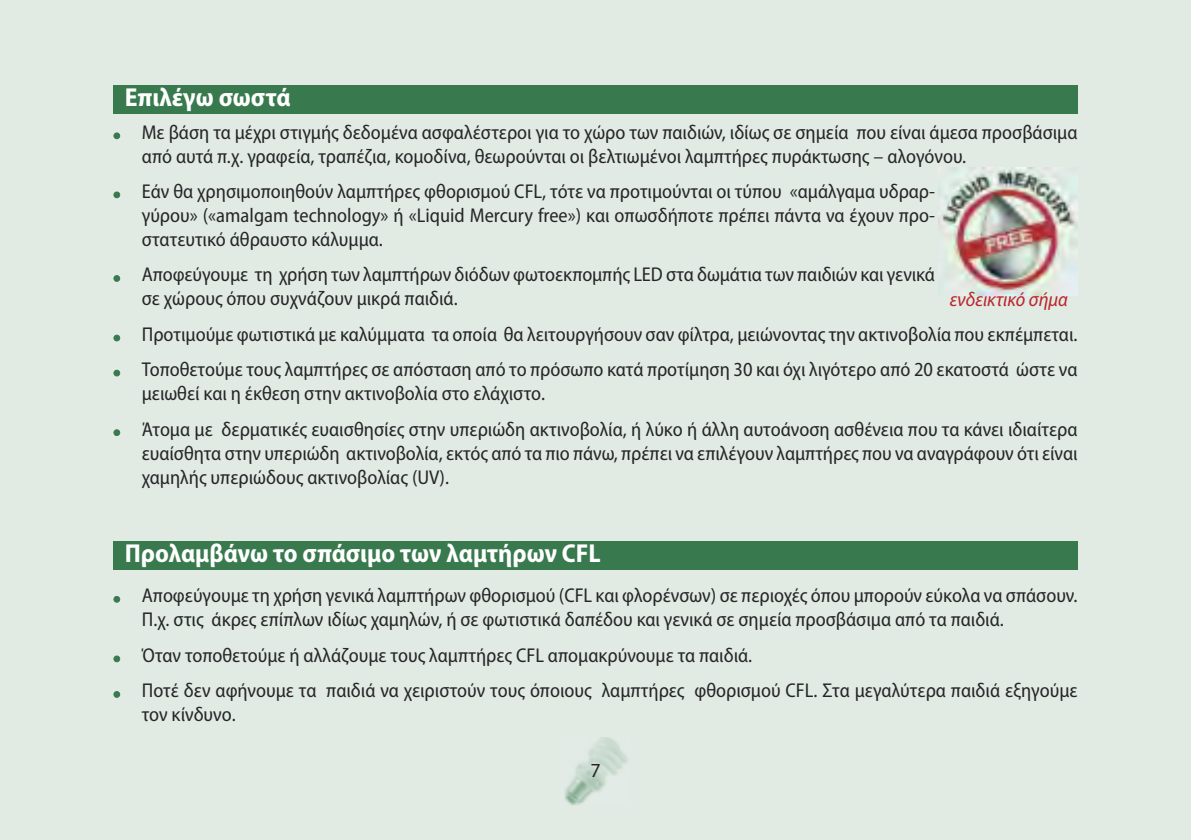
<style>
.page{position:relative;width:1191px;height:840px;background:#fff}
.page>*{position:absolute;margin:0;border:0;box-sizing:border-box;transform-origin:0 0}
.t1{font:700 semi-condensed 26px "Myriad Pro";color:#fff}
.t2{font:semi-condensed 20px/24px "Myriad Pro";color:#272627}
.t3{font:italic semi-condensed 20px "Myriad Pro";color:#bb262c}
.t4{font:20px "Myriad Pro";color:#272627}
.s1{color:#387a4e}
</style>
<div class="page">
<div style="left:0;top:0;width:1191px;height:839px;background:#e1ebe4"></div>
<img style="left:561px;top:737px;width:68px;height:68px">
<div style="left:113px;top:85px;width:964px;height:28px;background:#387a4e"></div>
<div style="left:113px;top:541px;width:964px;height:28px;background:#387a4e"></div>
<h1 class="t1" style="left:125px;top:87px;width:167px">Επιλέγω σωστά</h1>
<p class="t2" style="left:142px;top:121px;width:937px;text-indent:-28px"><span class="s1">●</span> Με βάση τα μέχρι στιγμής δεδομένα ασφαλέστεροι για το χώρο των παιδιών, ιδίως σε σημεία που είναι άμεσα προσβάσιμα από αυτά π.χ. γραφεία, τραπέζια, κομοδίνα, θεωρούνται οι βελτιωμένοι λαμπτήρες πυράκτωσης – αλογόνου.</p>
<p class="t2" style="left:142px;top:181px;width:795px;text-align:justify;text-indent:-28px"><span class="s1">●</span> Εάν θα χρησιμοποιηθούν λαμπτήρες φθορισμού CFL, τότε να προτιμούνται οι τύπου «αμάλγαμα υδραρ&shy;γύρου» («amalgam technology» ή «Liquid Mercury free») και οπωσδήποτε πρέπει πάντα να έχουν προ&shy;στατευτικό άθραυστο κάλυμμα.</p>
<p class="t2" style="left:142px;top:264px;width:794px;text-indent:-28px"><span class="s1">●</span> Αποφεύγουμε τη χρήση των λαμπτήρων διόδων φωτοεκπομπής LED στα δωμάτια των παιδιών και γενικά σε χώρους όπου συχνάζουν μικρά παιδιά.</p>
<p class="t2" style="left:114px;top:323px;width:965px"><span class="s1">●</span> Προτιμούμε φωτιστικά με καλύμματα τα οποία θα λειτουργήσουν σαν φίλτρα, μειώνοντας την ακτινοβολία που εκπέμπεται.</p>
<p class="t2" style="left:142px;top:359px;width:937px;text-indent:-28px"><span class="s1">●</span> Τοποθετούμε τους λαμπτήρες σε απόσταση από το πρόσωπο κατά προτίμηση 30 και όχι λιγότερο από 20 εκατοστά ώστε να μειωθεί και η έκθεση στην ακτινοβολία στο ελάχιστο.</p>
<p class="t2" style="left:142px;top:418px;width:937px;text-align:justify;text-indent:-28px"><span class="s1">●</span> Άτομα με δερματικές ευαισθησίες στην υπεριώδη ακτινοβολία, ή λύκο ή άλλη αυτοάνοση ασθένεια που τα κάνει ιδιαίτερα ευαίσθητα στην υπεριώδη ακτινοβολία, εκτός από τα πιο πάνω, πρέπει να επιλέγουν λαμπτήρες που να αναγράφουν ότι είναι χαμηλής υπεριώδους ακτινοβολίας (UV).</p>
<p class="t3" style="left:949px;top:291px;width:120px">ενδεικτικό σήμα</p>
<h1 class="t1" style="left:125px;top:543px;width:477px">Προλαμβάνω το σπάσιμο των λαμτήρων CFL</h1>
<p class="t2" style="left:142px;top:585px;width:937px;text-indent:-28px"><span class="s1">●</span> Αποφεύγουμε τη χρήση γενικά λαμπτήρων φθορισμού (CFL και φλορένσων) σε περιοχές όπου μπορούν εύκολα να σπάσουν.<br>Π.χ. στις άκρες επίπλων ιδίως χαμηλών, ή σε φωτιστικά δαπέδου και γενικά σε σημεία προσβάσιμα από τα παιδιά.</p>
<p class="t2" style="left:114px;top:644px;width:640px"><span class="s1">●</span> Όταν τοποθετούμε ή αλλάζουμε τους λαμπτήρες CFL απομακρύνουμε τα παιδιά.</p>
<p class="t2" style="left:142px;top:679px;width:937px;text-indent:-28px"><span class="s1">●</span> Ποτέ δεν αφήνουμε τα παιδιά να χειριστούν τους όποιους λαμπτήρες φθορισμού CFL. Στα μεγαλύτερα παιδιά εξηγούμε τον κίνδυνο.</p>
<p class="t4" style="left:590px;top:762px;width:12px">7</p>
</div>
